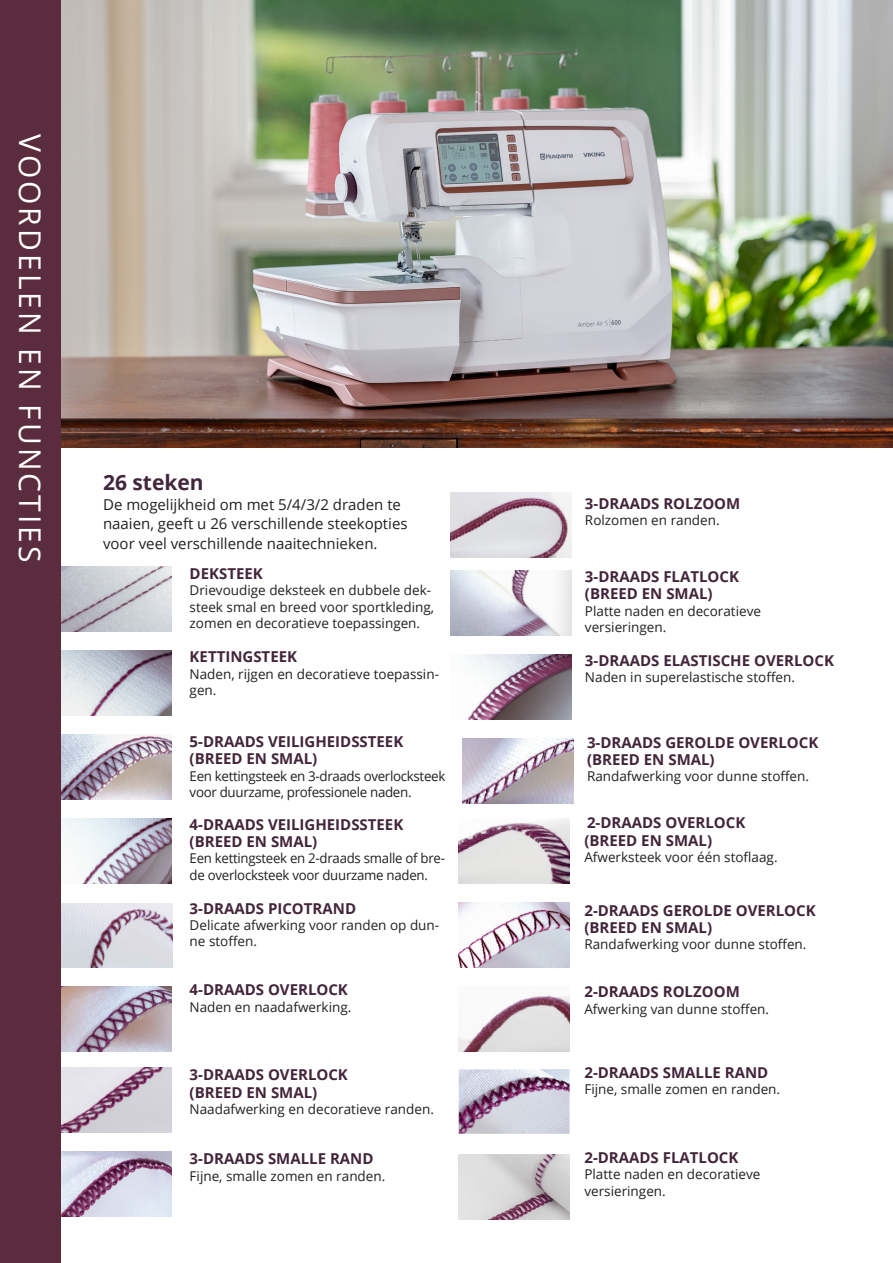
<style>
.page{position:relative;width:893px;height:1263px;background:#fff}
.page>*{position:absolute;margin:0;border:0;box-sizing:border-box;transform-origin:0 0}
.t1{font:30px "Open Sans";letter-spacing:.1em;color:#fff}
.t2{font:700 21px "Open Sans";color:#42273c}
.t3{font:700 15px/17.5px "Open Sans";color:#43253a}
.t4{font:15px/19.5px "Open Sans";color:#231f20}
.t5{font:13.5px/16.4px "Open Sans";color:#231f20}
.t6{font:13.5px/16.4px "Open Sans";letter-spacing:-.025em;color:#231f20}
.t7{font:13.5px/16.4px "Open Sans";letter-spacing:-.02em;color:#231f20}
</style>
<div class="page">
<img style="left:60px;top:0;width:833px;height:447px">
<img style="left:61px;top:566px;width:111px;height:65px">
<img style="left:60px;top:650px;width:112px;height:65px">
<img style="left:60px;top:734px;width:112px;height:65px">
<img style="left:60px;top:818px;width:112px;height:65px">
<img style="left:60px;top:986px;width:112px;height:65px">
<img style="left:60px;top:1067px;width:112px;height:65px">
<img style="left:60px;top:1151px;width:112px;height:65px">
<img style="left:450px;top:493px;width:121px;height:65px">
<img style="left:450px;top:571px;width:121px;height:64px">
<img style="left:468px;top:655px;width:103px;height:64px">
<img style="left:459px;top:818px;width:111px;height:65px">
<img style="left:459px;top:902px;width:111px;height:65px">
<img style="left:459px;top:995px;width:111px;height:56px">
<img style="left:459px;top:1069px;width:111px;height:65px">
<img style="left:459px;top:1154px;width:111px;height:65px">
<img style="left:60px;top:903px;width:113px;height:64px">
<img style="left:463px;top:738px;width:110px;height:65px">
<div style="left:0;top:0;width:60px;height:1263px;background:#5b2c3e"></div>
<p class="t1" style="left:50px;top:134px;width:430px;rotate:90deg">VOORDELEN EN FUNCTIES</p>
<p class="t2" style="left:103px;top:468px;width:102px">26 steken</p>
<p class="t4" style="left:103px;top:494px;width:306px">De mogelijkheid om met 5/4/3/2 draden te naaien, geeft u 26 verschillende steekopties voor veel verschillende naaitechnieken.</p>
<p class="t3" style="left:190px;top:564px;width:75px">DEKSTEEK</p>
<p class="t5" style="left:190px;top:582px;width:246px">Drievoudige deksteek en dubbele dek&shy;steek smal en breed voor sportkleding, zomen en decoratieve toepassingen.</p>
<p class="t3" style="left:190px;top:648px;width:109px">KETTINGSTEEK</p>
<p class="t5" style="left:190px;top:665px;width:251px">Naden, rijgen en decoratieve toepassin&shy;gen.</p>
<p class="t3" style="left:190px;top:732px;width:215px">5-DRAADS VEILIGHEIDSSTEEK (BREED EN SMAL)</p>
<p class="t6" style="left:190px;top:767px;width:257px">Een kettingsteek en 3-draads overlocksteek voor duurzame, professionele naden.</p>
<p class="t3" style="left:190px;top:815px;width:215px">4-DRAADS VEILIGHEIDSSTEEK (BREED EN SMAL)</p>
<p class="t7" style="left:190px;top:850px;width:257px">Een kettingsteek en 2-draads smalle of bre&shy;de overlocksteek voor duurzame naden.</p>
<p class="t3" style="left:190px;top:899px;width:168px">3-DRAADS PICOTRAND</p>
<p class="t5" style="left:190px;top:917px;width:251px">Delicate afwerking voor randen op dun&shy;ne stoffen.</p>
<p class="t3" style="left:190px;top:981px;width:160px">4-DRAADS OVERLOCK</p>
<p class="t5" style="left:190px;top:998px;width:163px">Naden en naadafwerking.</p>
<p class="t3" style="left:190px;top:1065px;width:160px">3-DRAADS OVERLOCK (BREED EN SMAL)</p>
<p class="t5" style="left:190px;top:1100px;width:246px">Naadafwerking en decoratieve randen.</p>
<p class="t3" style="left:190px;top:1150px;width:185px">3-DRAADS SMALLE RAND</p>
<p class="t5" style="left:190px;top:1167px;width:197px">Fijne, smalle zomen en randen.</p>
<p class="t3" style="left:585px;top:494px;width:157px">3-DRAADS ROLZOOM</p>
<p class="t5" style="left:585px;top:512px;width:136px">Rolzomen en randen.</p>
<p class="t3" style="left:585px;top:567px;width:156px">3-DRAADS FLATLOCK (BREED EN SMAL)</p>
<p class="t5" style="left:585px;top:602px;width:178px">Platte naden en decoratieve versieringen.</p>
<p class="t3" style="left:585px;top:651px;width:251px">3-DRAADS ELASTISCHE OVERLOCK</p>
<p class="t5" style="left:585px;top:669px;width:211px">Naden in superelastische stoffen.</p>
<p class="t3" style="left:587px;top:733px;width:233px">3-DRAADS GEROLDE OVERLOCK (BREED EN SMAL)</p>
<p class="t5" style="left:587px;top:768px;width:224px">Randafwerking voor dunne stoffen.</p>
<p class="t3" style="left:584px;top:813px;width:162px">2-DRAADS OVERLOCK (BREED EN SMAL)</p>
<p class="t5" style="left:584px;top:848px;width:195px">Afwerksteek voor één stoflaag.</p>
<p class="t3" style="left:584px;top:901px;width:233px">2-DRAADS GEROLDE OVERLOCK (BREED EN SMAL)</p>
<p class="t5" style="left:584px;top:936px;width:224px">Randafwerking voor dunne stoffen.</p>
<p class="t3" style="left:584px;top:982px;width:157px">2-DRAADS ROLZOOM</p>
<p class="t5" style="left:584px;top:1000px;width:186px">Afwerking van dunne stoffen.</p>
<p class="t3" style="left:584px;top:1063px;width:185px">2-DRAADS SMALLE RAND</p>
<p class="t5" style="left:584px;top:1081px;width:197px">Fijne, smalle zomen en randen.</p>
<p class="t3" style="left:584px;top:1148px;width:156px">2-DRAADS FLATLOCK</p>
<p class="t5" style="left:584px;top:1166px;width:178px">Platte naden en decoratieve versieringen.</p>
</div>
